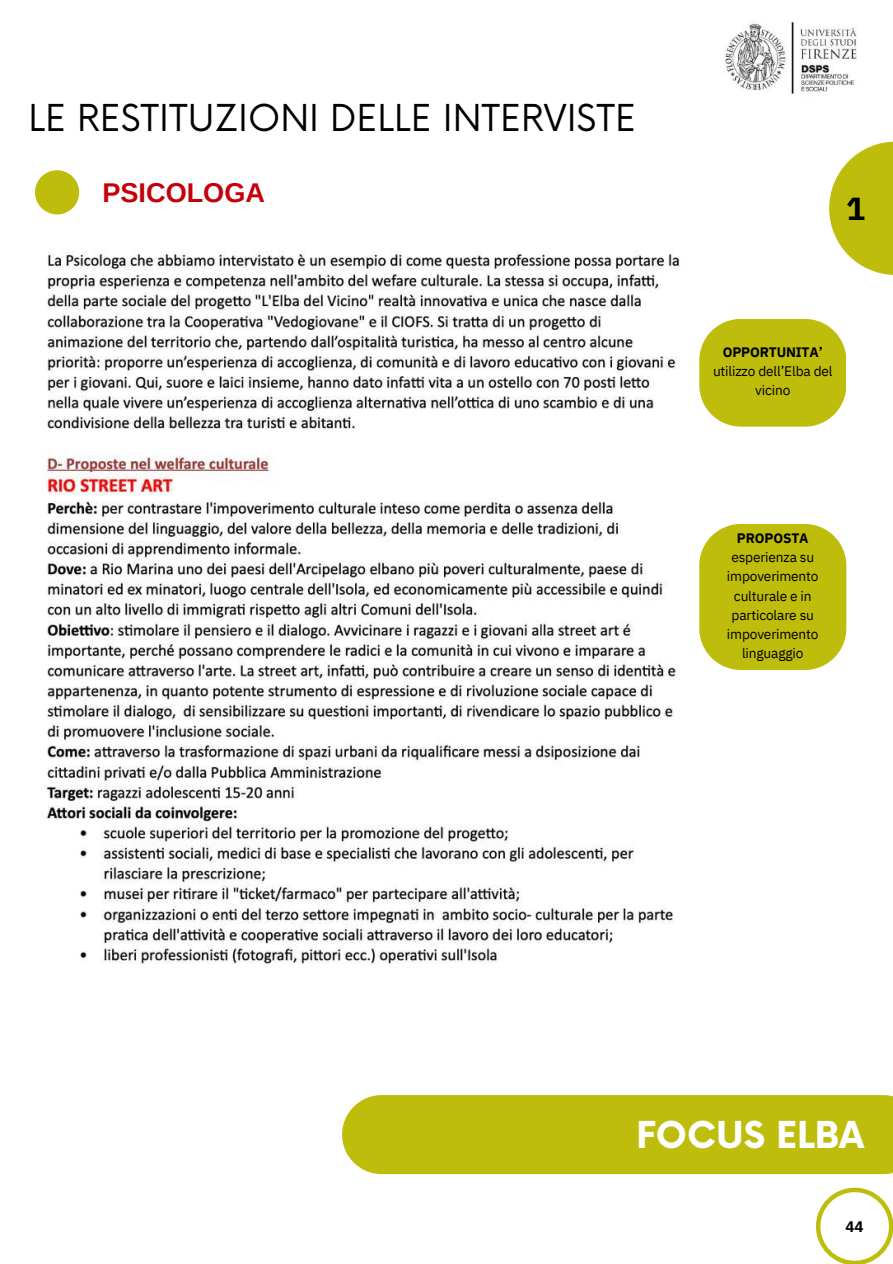
<style>
.page{position:relative;width:893px;height:1264px;background:#fff}
.page>*{position:absolute;margin:0;border:0;box-sizing:border-box;transform-origin:0 0}
.t1{font:36.15px "Now";color:#000}
.t2{font:700 36.15px "Now";color:#fff}
.t3{font:700 31.65px "IBM Plex Sans";color:#000}
.t4{font:700 27.15px "Arimo";color:#c5000b}
.t5{font:700 15.15px "IBM Plex Sans";color:#000}
.t6{font:13.65px/19.2px "IBM Plex Sans";letter-spacing:-.01em;color:#000;text-align:center}
.t7{font:700 13.65px "IBM Plex Sans";letter-spacing:-.01em;color:#000}
</style>
<div class="page">
<img style="left:724px;top:21px;width:133px;height:74px">
<div style="left:342px;top:1095px;width:550px;height:79px;background:#bfbd0c"></div>
<div style="left:35px;top:170px;width:44px;height:44px;background:#bfbd0c;border-radius:50%"></div>
<img style="left:42px;top:251px;width:638px;height:713px">
<svg style="left:829px;top:141px;width:63px;height:134px;fill:#bfbd0c"></svg>
<svg style="left:699px;top:319px;width:147px;height:107px;background:#c4c322"></svg>
<svg style="left:699px;top:524px;width:147px;height:146px;background:#c3c11d"></svg>
<svg style="left:816px;top:1187px;width:76px;height:76px"></svg>
<h1 class="t1" style="left:28px;top:97px;width:609px">LE RESTITUZIONI DELLE INTERVISTE</h1>
<h3 class="t4" style="left:102px;top:177px;width:164px">PSICOLOGA</h3>
<h2 class="t3" style="left:846px;top:188px;width:21px">1</h2>
<p class="t7" style="left:722px;top:343px;width:101px">OPPORTUNITA’</p>
<p class="t6" style="left:713px;top:361px;width:121px">utilizzo dell’Elba del vicino</p>
<p class="t7" style="left:737px;top:529px;width:73px">PROPOSTA</p>
<p class="t6" style="left:727px;top:547px;width:93px">esperienza su impoverimento culturale e in particolare su impoverimento linguaggio</p>
<h1 class="t2" style="left:636px;top:1115px;width:229px">FOCUS ELBA</h1>
<p class="t5" style="left:845px;top:1215px;width:20px">44</p>
</div>
